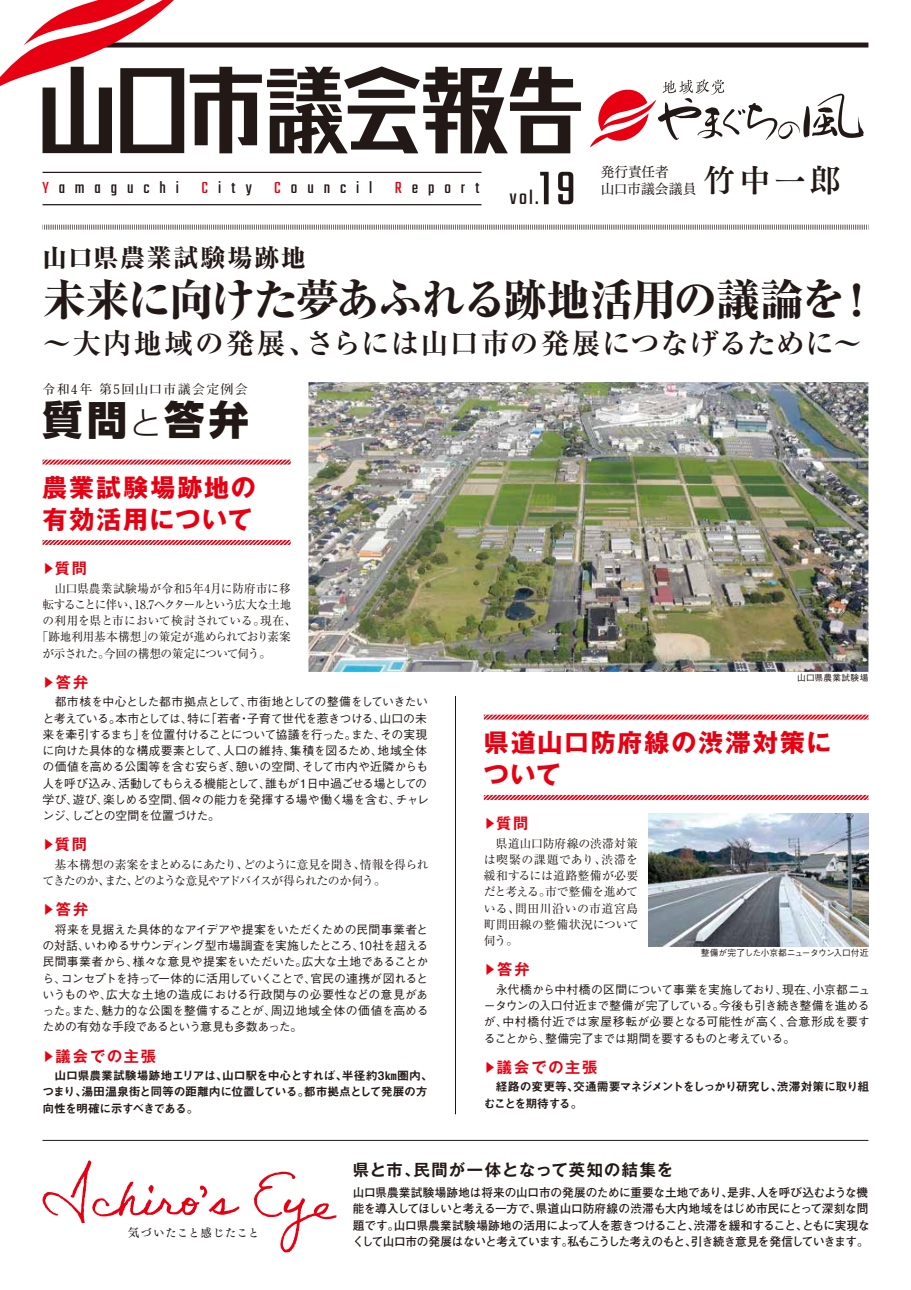
<style>
.page{position:relative;width:911px;height:1290px;background:#fff}
.page>*{position:absolute;margin:0;border:0;box-sizing:border-box;transform-origin:0 0}
.t1{font:51.88px "Teko";color:#221815}
.t2{font:800 43.75px "Ryumin Pro";letter-spacing:-.035em;color:#221815}
.t3{font:800 40px "UD Shin Go Pro";color:#221815}
.t4{font:31.25px "Tsuku Min Pro B";color:#221815}
.t5{font:700 28.75px "Ryumin Pro";letter-spacing:.03em;color:#221815}
.t6{font:700 25px/31.2px "Gothic MB101 Pro";letter-spacing:.075em;color:#e60012}
.t7{font:800 25px "Ryumin Pro";letter-spacing:.07em;color:#221815}
.t8{font:21.5px "Teko";color:#221815}
.t9{font:17.75px "Teko";letter-spacing:.56em;color:#221815}
.t10{font:700 16.25px "Gothic MB101 Pro De";letter-spacing:.07em;color:#221815}
.t11{font:700 15.12px "Gothic MB101 Pro De";letter-spacing:.12em;color:#e60012}
.t12{font:13.75px/17px "Tsuku Min Pro M";letter-spacing:-.01em;color:#221815}
.t13{font:700 12.88px "Futo Min A101 Pro";letter-spacing:.1em;color:#221815}
.t14{font:500 11.88px/16.2px "Gothic BBB Pro";letter-spacing:-.035em;color:#221815;text-align:justify}
.t15{font:700 11.88px/16.2px "Futo Go B101 Pro";letter-spacing:-.025em;color:#221815}
.t16{font:11.88px/16.2px "Ryumin Pro";letter-spacing:-.025em;color:#221815;text-align:justify}
.t17{font:11.88px/16.2px "Midashi Go Pro MB31";letter-spacing:-.04em;color:#221815}
.t18{font:11.88px/16.2px "Ryumin Pro";letter-spacing:-.06em;color:#221815}
.t19{font:11.88px/16.2px "Midashi Go Pro MB31";letter-spacing:-.065em;color:#221815}
.t20{font:11.88px "Ryumin Pro";letter-spacing:-.095em;color:#221815}
.t21{font:11.88px "Ryumin Pro";letter-spacing:.02em;color:#221815}
.t22{font:11.88px "Ryumin Pro";letter-spacing:.01em;color:#221815}
.t23{font:11.88px "Ryumin Pro";letter-spacing:-.045em;color:#221815}
.t24{font:11.5px "Tsuku Min Pro D";letter-spacing:.06em;color:#221815}
.t25{font:500 8.75px "Gothic BBB Pro";letter-spacing:-.025em;color:#221815}
.t26{font:500 8.75px "Gothic BBB Pro";color:#221815}
.s1{color:#e60012}
.s2{font-weight:300;font-size:32px}
.s3{font-size:12.12px}
</style>
<div class="page">
<svg style="left:42px;top:459px;width:249px;height:6px"></svg>
<svg style="left:42px;top:540px;width:249px;height:5px"></svg>
<img style="left:308px;top:382px;width:560px;height:290px">
<svg style="left:44px;top:225px;width:825px;height:5px"></svg>
<div style="left:70px;top:43px;width:798px;height:5px;background:#221815"></div>
<hr style="left:455px;top:696px;width:1px;height:418px;background:#221815">
<svg style="left:590px;top:79px;width:273px;height:68px"></svg>
<hr style="left:43px;top:204px;width:438px;height:1px;background:#221815">
<hr style="left:43px;top:172px;width:438px;height:1px;background:#221815">
<svg style="left:0;top:0;width:581px;height:153px"></svg>
<svg style="left:42px;top:1160px;width:198px;height:63px"></svg>
<svg style="left:254px;top:1171px;width:82px;height:82px"></svg>
<svg style="left:483px;top:714px;width:386px;height:6px;background:#f17881"></svg>
<svg style="left:483px;top:795px;width:386px;height:5px;background:#ee5e69"></svg>
<img style="left:648px;top:814px;width:220px;height:133px">
<hr style="left:43px;top:1140px;width:825px;height:1px;background:#221815">
<h3 class="t9" style="left:43px;top:178px;width:138px"><span class="s1">Y</span>amaguchi</h3>
<h3 class="t9" style="left:201px;top:178px;width:52px"><span class="s1">C</span>ity</h3>
<h3 class="t9" style="left:274px;top:178px;width:100px"><span class="s1">C</span>ouncil</h3>
<h3 class="t9" style="left:395px;top:178px;width:86px"><span class="s1">R</span>eport</h3>
<h1 class="t1" style="left:539px;top:160px;width:38px">19</h1>
<p class="t12" style="left:601px;top:161px;width:97px">発行責任者<br>山口市議会議員</p>
<h3 class="t4" style="left:704px;top:156px;width:138px">竹中一郎</h3>
<h3 class="t8" style="left:510px;top:186px;width:30px">vol.</h3>
<h3 class="t7" style="left:43px;top:238px;width:265px">山口県農業試験場跡地</h3>
<h2 class="t2" style="left:43px;top:266px;width:837px">未来に向けた夢あふれる跡地活用の議論を！</h2>
<h3 class="t5" style="left:43px;top:321px;width:821px">～大内地域の発展、さらには山口市の発展につなげるために～</h3>
<p class="t13" style="left:43px;top:379px;width:207px">令和4年 第5回山口市議会定例会</p>
<h3 class="t3" style="left:43px;top:387px;width:208px">質問<span class="s2">と</span>答弁</h3>
<h3 class="t6" style="left:43px;top:469px;width:215px">農業試験場跡地の有効活用について</h3>
<p class="t11" style="left:43px;top:556px;width:46px"><span class="s3">▶</span>質問</p>
<p class="t21" style="left:43px;top:579px;width:250px">　山口県農業試験場が令和5年4月に防府市に移</p>
<p class="t20" style="left:43px;top:595px;width:250px">転することに伴い、18.7ヘクタールという広大な土地</p>
<p class="t22" style="left:43px;top:611px;width:255px">の利用を県と市において検討されている。現在、</p>
<p class="t16" style="left:37px;top:628px;width:255px">「跡地利用基本構想」の策定が進められており素案</p>
<p class="t23" style="left:43px;top:644px;width:230px">が示された。今回の構想の策定について伺う。</p>
<p class="t11" style="left:43px;top:669px;width:47px"><span class="s3">▶</span>答弁</p>
<p class="t14" style="left:43px;top:692px;width:388px;text-align:left">　都市核を中心とした都市拠点として、市街地としての整備をしていきたいと考えている。本市としては、特に「若者・子育て世代を惹きつける、山口の未来を牽引するまち」を位置付けることについて協議を行った。また、その実現に向けた具体的な構成要素として、人口の維持、集積を図るため、地域全体の価値を高める公園等を含む安らぎ、憩いの空間、そして市内や近隣からも人を呼び込み、活動してもらえる機能として、誰もが１日中過ごせる場としての学び、遊び、楽しめる空間、個々の能力を発揮する場や働く場を含む、チャレンジ、しごとの空間を位置づけた。</p>
<p class="t11" style="left:43px;top:832px;width:46px"><span class="s3">▶</span>質問</p>
<p class="t18" style="left:43px;top:855px;width:387px">　基本構想の素案をまとめるにあたり、どのように意見を聞き、情報を得られてきたのか、また、どのような意見やアドバイスが得られたのか伺う。</p>
<p class="t11" style="left:43px;top:897px;width:47px"><span class="s3">▶</span>答弁</p>
<p class="t14" style="left:43px;top:920px;width:387px">　将来を見据えた具体的なアイデアや提案をいただくための民間事業者との対話、いわゆるサウンディング型市場調査を実施したところ、10社を超える民間事業者から、様々な意見や提案をいただいた。広大な土地であることから、コンセプトを持って一体的に活用していくことで、官民の連携が図れるというものや、広大な土地の造成における行政関与の必要性などの意見があった。また、魅力的な公園を整備することが、周辺地域全体の価値を高めるための有効な手段であるという意見も多数あった。</p>
<p class="t11" style="left:43px;top:1043px;width:115px"><span class="s3">▶</span>議会での主張</p>
<p class="t17" style="left:43px;top:1066px;width:392px">　山口県農業試験場跡地エリアは、山口駅を中心とすれば、半径約3㎞圏内、つまり、湯田温泉街と同等の距離内に位置している。都市拠点として発展の方向性を明確に示すべきである。</p>
<p class="t26" style="left:797px;top:671px;width:73px">山口県農業試験場</p>
<h3 class="t6" style="left:484px;top:724px;width:349px">県道山口防府線の渋滞対策について</h3>
<p class="t11" style="left:484px;top:811px;width:46px"><span class="s3">▶</span>質問</p>
<p class="t16" style="left:484px;top:834px;width:156px">　県道山口防府線の渋滞対策は喫緊の課題であり、渋滞を緩和するには道路整備が必要だと考える。市で整備を進めている、問田川沿いの市道宮島町問田線の整備状況について伺う。</p>
<p class="t11" style="left:484px;top:957px;width:47px"><span class="s3">▶</span>答弁</p>
<p class="t14" style="left:484px;top:980px;width:388px">　永代橋から中村橋の区間について事業を実施しており、現在、小京都ニュータウンの入口付近まで整備が完了している。今後も引き続き整備を進めるが、中村橋付近では家屋移転が必要となる可能性が高く、合意形成を要することから、整備完了までは期間を要するものと考えている。</p>
<p class="t11" style="left:484px;top:1054px;width:115px"><span class="s3">▶</span>議会での主張</p>
<p class="t19" style="left:484px;top:1077px;width:387px">　経路の変更等、交通需要マネジメントをしっかり研究し、渋滞対策に取り組むことを期待する。</p>
<p class="t25" style="left:700px;top:946px;width:169px">整備が完了した小京都ニュータウン入口付近</p>
<p class="t24" style="left:128px;top:1222px;width:133px">気づいたこと感じたこと</p>
<h3 class="t10" style="left:353px;top:1156px;width:322px">県と市、民間が一体となって英知の結集を</h3>
<p class="t15" style="left:353px;top:1183px;width:518px">山口県農業試験場跡地は将来の山口市の発展のために重要な土地であり、是非、人を呼び込むような機能を導入してほしいと考える一方で、県道山口防府線の渋滞も大内地域をはじめ市民にとって深刻な問題です。山口県農業試験場跡地の活用によって人を惹きつけること、渋滞を緩和すること、ともに実現なくして山口市の発展はないと考えています。私もこうした考えのもと、引き続き意見を発信していきます。</p>
</div>
